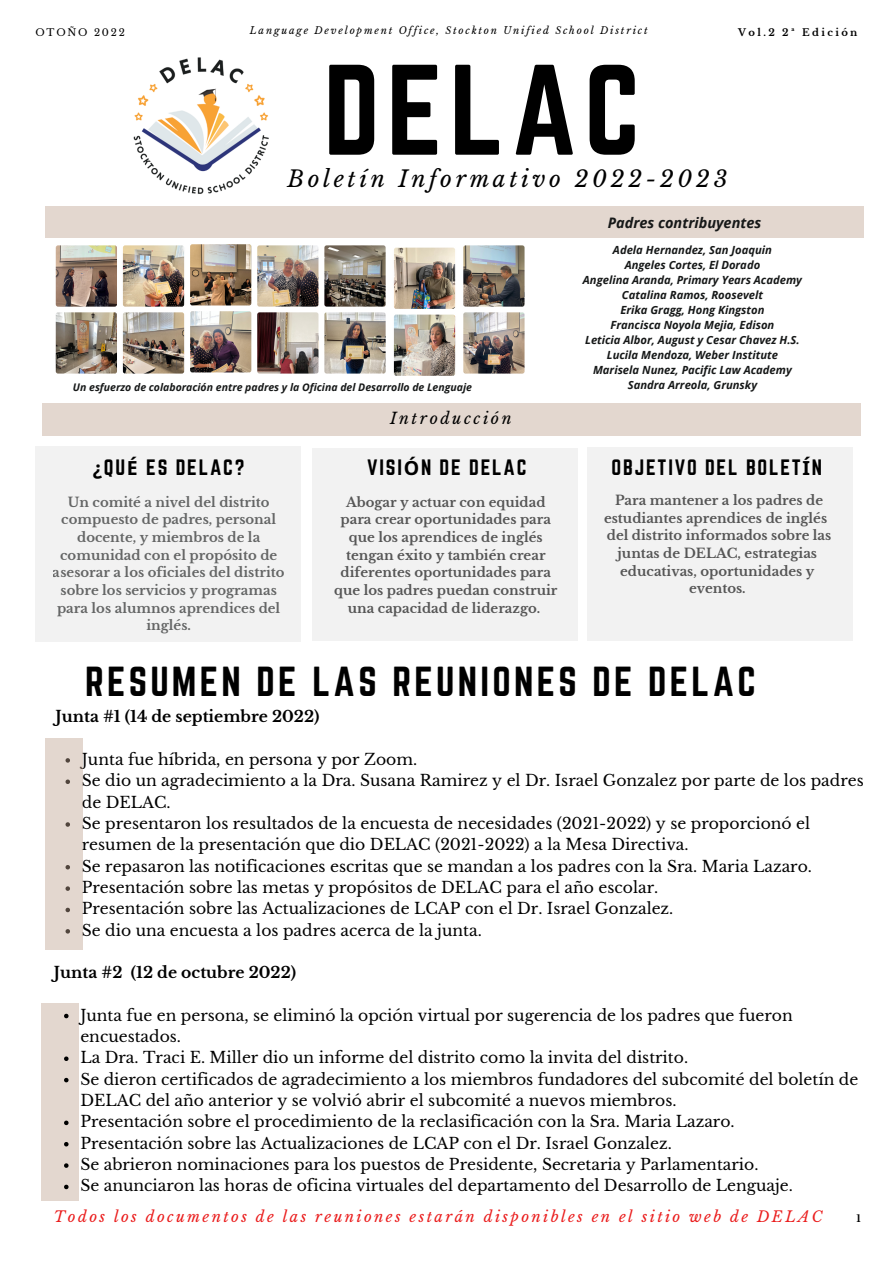
<style>
.page{position:relative;width:893px;height:1264px;background:#fff}
.page>*{position:absolute;margin:0;border:0;box-sizing:border-box;transform-origin:0 0}
.t1{font:112.35px "Norwester";letter-spacing:.06em;color:#000}
.t2{font:36.75px "Norwester";letter-spacing:.09em;color:#000}
.t3{font:italic 22.5px "Libre Baskerville";letter-spacing:.16em;color:#000}
.t4{font:19.5px "Norwester";letter-spacing:.09em;color:#000}
.t5{font:italic 15.75px "Libre Baskerville";letter-spacing:.16em;color:#000}
.t6{font:15.6px/21.3px "Libre Baskerville";color:#000}
.t7{font:700 15.6px "Libre Baskerville";color:#000}
.t8{font:italic 14.85px "Libre Baskerville";letter-spacing:.16em;color:#ea1c1c}
.t9{font:italic 700 14.55px "Open Sans";color:#161818}
.t10{font:700 13.2px/17.7px "Libre Baskerville";color:#000;text-align:center}
.t11{font:700 13.2px/17.7px "Libre Baskerville";color:#161818;text-align:center}
.t12{font:italic 700 11.25px/15px "Open Sans";color:#161818;text-align:center}
.t13{font:italic 700 10.5px "Open Sans";color:#161818}
.t14{font:italic 9.9px "Libre Baskerville";letter-spacing:.18em;color:#000}
.t15{font:700 9.9px "Libre Baskerville";letter-spacing:.24em;color:#000}
.t16{font:9.9px "Libre Baskerville";letter-spacing:.18em;color:#000}
.s1{font-family:"Noto Sans";font-weight:700}
</style>
<div class="page">
<div style="left:35px;top:446px;width:266px;height:195px;background:#f2f2f2"></div>
<div style="left:42px;top:403px;width:818px;height:32px;background:#e3d7cf"></div>
<div style="left:587px;top:447px;width:265px;height:194px;background:#f2f2f2"></div>
<div style="left:312px;top:448px;width:266px;height:192px;background:#f2f2f2"></div>
<img style="left:133px;top:57px;width:136px;height:137px">
<div style="left:46px;top:738px;width:37px;height:211px;background:#e3d7cf"></div>
<div style="left:42px;top:1002px;width:37px;height:198px;background:#e3d7cf"></div>
<div style="left:46px;top:206px;width:818px;height:32px;background:#e3d7cf"></div>
<img style="left:55px;top:244px;width:470px;height:132px">
<svg style="left:64px;top:1013px;width:5px;height:5px"></svg>
<svg style="left:64px;top:1056px;width:5px;height:4px"></svg>
<svg style="left:64px;top:1077px;width:5px;height:5px"></svg>
<svg style="left:64px;top:1120px;width:5px;height:5px"></svg>
<svg style="left:64px;top:1142px;width:5px;height:4px"></svg>
<svg style="left:64px;top:1163px;width:5px;height:4px"></svg>
<svg style="left:64px;top:1184px;width:5px;height:5px"></svg>
<p class="t16" style="left:35px;top:26px;width:91px">OTOÑO 2022</p>
<p class="t14" style="left:250px;top:24px;width:399px">Language Development Office, Stockton Unified School District</p>
<h1 class="t1" style="left:323px;top:42px;width:318px">DELAC</h1>
<h3 class="t3" style="left:287px;top:165px;width:441px">Boletín Informativo 2022-2023</h3>
<p class="t15" style="left:738px;top:26px;width:121px">Vol.2 2ª Edición</p>
<p class="t9" style="left:607px;top:212px;width:155px">Padres contribuyentes</p>
<p class="t13" style="left:73px;top:380px;width:400px">Un esfuerzo de colaboración entre padres y la Oficina del Desarrollo de Lenguaje</p>
<p class="t4" style="left:93px;top:455px;width:153px"><span class="s1">¿</span>QU<span class="s1">É</span> ES DELAC?</p>
<p class="t11" style="left:53px;top:493px;width:233px">Un comité a nivel del distrito compuesto de padres, personal docente, y miembros de la comunidad con el propósito de asesorar a los oficiales del distrito sobre los servicios y programas para los alumnos aprendices del inglés.</p>
<p class="t5" style="left:390px;top:408px;width:123px">Introducción</p>
<p class="t4" style="left:367px;top:455px;width:161px">VISI<span class="s1">Ó</span>N DE DELAC</p>
<p class="t10" style="left:334px;top:493px;width:225px">Abogar y actuar con equidad para crear oportunidades para que los aprendices de inglés tengan éxito y también crear diferentes oportunidades para que los padres puedan construir una capacidad de liderazgo.</p>
<p class="t12" style="left:583px;top:242px;width:220px">Adela Hernandez, San Joaquin<br>Angeles Cortes, El Dorado<br>Angelina Aranda, Primary Years Academy<br>Catalina Ramos, Roosevelt<br>Erika Gragg, Hong Kingston<br>Francisca Noyola Mejia, Edison<br>Leticia Albor, August y Cesar Chavez H.S.<br>Lucila Mendoza, Weber Institute<br>Marisela Nunez, Pacific Law Academy<br>Sandra Arreola, Grunsky</p>
<p class="t4" style="left:611px;top:455px;width:212px">OBJETIVO DEL BOLET<span class="s1">Í</span>N</p>
<p class="t10" style="left:604px;top:491px;width:229px">Para mantener a los padres de estudiantes aprendices de inglés del distrito informados sobre las juntas de DELAC, estrategias educativas, oportunidades y eventos.</p>
<h2 class="t2" style="left:85px;top:659px;width:672px">RESUMEN DE LAS REUNIONES DE DELAC</h2>
<p class="t7" style="left:55px;top:707px;width:265px">Junta #1 (14 de septiembre 2022)</p>
<p class="t6" style="left:82px;top:748px;width:783px">Junta fue híbrida, en persona y por Zoom.<br>Se dio un agradecimiento a la Dra. Susana Ramirez y el Dr. Israel Gonzalez por parte de los padres de DELAC.<br>Se presentaron los resultados de la encuesta de necesidades (2021-2022) y se proporcionó el resumen de la presentación que dio DELAC (2021-2022) a la Mesa Directiva.<br>Se repasaron las notificaciones escritas que se mandan a los padres con la Sra. Maria Lazaro.<br>Presentación sobre las metas y propósitos de DELAC para el año escolar.<br>Presentación sobre las Actualizaciones de LCAP con el Dr. Israel Gonzalez.<br>Se dio una encuesta a los padres acerca de la junta.</p>
<p class="t7" style="left:54px;top:962px;width:244px">Junta #2 (12 de octubre 2022)</p>
<p class="t6" style="left:80px;top:1004px;width:779px">Junta fue en persona, se eliminó la opción virtual por sugerencia de los padres que fueron encuestados.<br>La Dra. Traci E. Miller dio un informe del distrito como la invita del distrito.<br>Se dieron certificados de agradecimiento a los miembros fundadores del subcomité del boletín de DELAC del año anterior y se volvió abrir el subcomité a nuevos miembros.<br>Presentación sobre el procedimiento de la reclasificación con la Sra. Maria Lazaro.<br>Presentación sobre las Actualizaciones de LCAP con el Dr. Israel Gonzalez.<br>Se abrieron nominaciones para los puestos de Presidente, Secretaria y Parlamentario.<br>Se anunciaron las horas de oficina virtuales del departamento del Desarrollo de Lenguaje.</p>
<p class="t8" style="left:54px;top:1207px;width:770px">Todos los documentos de las reuniones estarán disponibles en el sitio web de DELAC</p>
<p class="t15" style="left:856px;top:1212px;width:6px">1</p>
</div>
